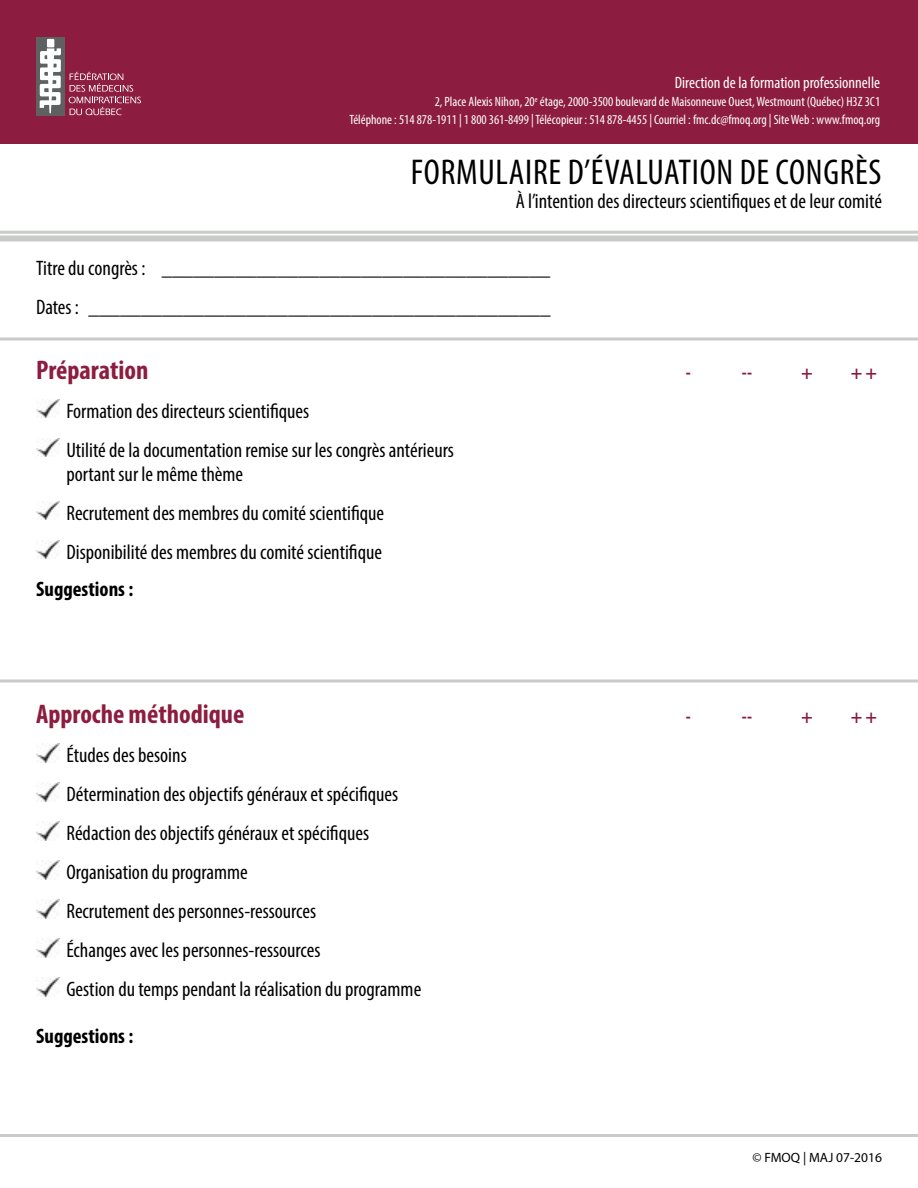
<style>
.page{position:relative;width:918px;height:1188px;background:#fff}
.page>*{position:absolute;margin:0;border:0;box-sizing:border-box;transform-origin:0 0}
.t1{font:condensed 36px "Myriad Pro";letter-spacing:.02em;color:#000}
.t2{font:700 condensed 27px "Myriad Pro";color:#8c1c40}
.t3{font:condensed 21px/39px "Myriad Pro";color:#000}
.t4{font:700 condensed 21px "Myriad Pro";color:#000}
.t5{font:700 condensed 19.5px "Myriad Pro";color:#8c1c40}
.t6{font:condensed 16.5px "Myriad Pro";color:#fff}
.t7{font:condensed 13.5px/18px "Myriad Pro";color:#fff;text-align:right}
.t8{font:13.5px "Myriad Pro";color:#000}
</style>
<div class="page">
<div style="left:0;top:0;width:918px;height:144px;background:#8c1c40"></div>
<div style="left:36px;top:37px;width:29px;height:78px;background:#5f6062"></div>
<svg style="left:39px;top:48px;width:22px;height:65px"></svg>
<div style="left:47px;top:39px;width:7px;height:8px;background:#fff"></div>
<svg style="left:69px;top:72px;width:72px;height:43px"></svg>
<hr style="left:0;top:1134px;width:918px;height:3px;background:#c9cbc9">
<hr style="left:0;top:231px;width:918px;height:3px;background:#c9cbc9">
<div style="left:0;top:236px;width:918px;height:6px;background:#c9cbc9"></div>
<hr style="left:0;top:338px;width:918px;height:2px;background:#c9cbc9">
<hr style="left:0;top:680px;width:918px;height:2px;background:#c9cbc9">
<img style="left:36px;top:399px;width:24px;height:19px">
<img style="left:36px;top:438px;width:24px;height:19px">
<img style="left:36px;top:501px;width:24px;height:19px">
<img style="left:36px;top:540px;width:24px;height:19px">
<img style="left:36px;top:744px;width:24px;height:18px">
<img style="left:36px;top:783px;width:24px;height:18px">
<img style="left:36px;top:822px;width:24px;height:18px">
<img style="left:36px;top:861px;width:24px;height:18px">
<img style="left:36px;top:900px;width:24px;height:18px">
<img style="left:36px;top:939px;width:24px;height:18px">
<img style="left:36px;top:978px;width:24px;height:18px">
<p class="t6" style="left:675px;top:73px;width:207px">Direction de la formation professionnelle</p>
<p class="t7" style="left:349px;top:93px;width:532px">2, Place Alexis Nihon, 20<sup>e</sup> étage, 2000-3500 boulevard de Maisonneuve Ouest, Westmount (Québec) H3Z 3C1<br>Téléphone : 514 878-1911 | 1 800 361-8499 | Télécopieur : 514 878-4455 | Courriel : fmc.dc@fmoq.org | Site Web : www.fmoq.org</p>
<h1 class="t1" style="left:411px;top:150px;width:472px">FORMULAIRE D’ÉVALUATION DE CONGRÈS</h1>
<p class="t3" style="left:516px;top:181px;width:368px">À l’intention des directeurs scientifiques et de leur comité</p>
<p class="t3" style="left:36px;top:249px;width:516px">Titre du congrès : _____________________________________<br>Dates : ____________________________________________</p>
<p class="t2" style="left:36px;top:353px;width:114px">Préparation</p>
<p class="t3" style="left:66px;top:391px;width:389px">Formation des directeurs scientifiques<br>Utilité de la documentation remise sur les congrès antérieurs</p>
<p class="t3" style="left:66px;top:454px;width:319px">portant sur le même thème<br>Recrutement des membres du comité scientifique<br>Disponibilité des membres du comité scientifique</p>
<p class="t4" style="left:36px;top:576px;width:99px">Suggestions :</p>
<p class="t2" style="left:36px;top:698px;width:210px">Approche méthodique</p>
<p class="t3" style="left:66px;top:736px;width:356px">Études des besoins<br>Détermination des objectifs généraux et spécifiques Rédaction des objectifs généraux et spécifiques Organisation du programme<br>Recrutement des personnes-ressources<br>Échanges avec les personnes-ressources<br>Gestion du temps pendant la réalisation du programme</p>
<p class="t4" style="left:36px;top:1023px;width:99px">Suggestions :</p>
<p class="t5" style="left:686px;top:360px;width:7px">-</p>
<p class="t5" style="left:742px;top:360px;width:12px">--</p>
<p class="t5" style="left:801px;top:360px;width:13px">+</p>
<p class="t5" style="left:851px;top:360px;width:28px">+ +</p>
<p class="t5" style="left:686px;top:705px;width:7px">-</p>
<p class="t5" style="left:742px;top:705px;width:12px">--</p>
<p class="t5" style="left:801px;top:705px;width:13px">+</p>
<p class="t5" style="left:851px;top:705px;width:28px">+ +</p>
<p class="t8" style="left:752px;top:1149px;width:131px">© FMOQ | MAJ 07-2016</p>
</div>
